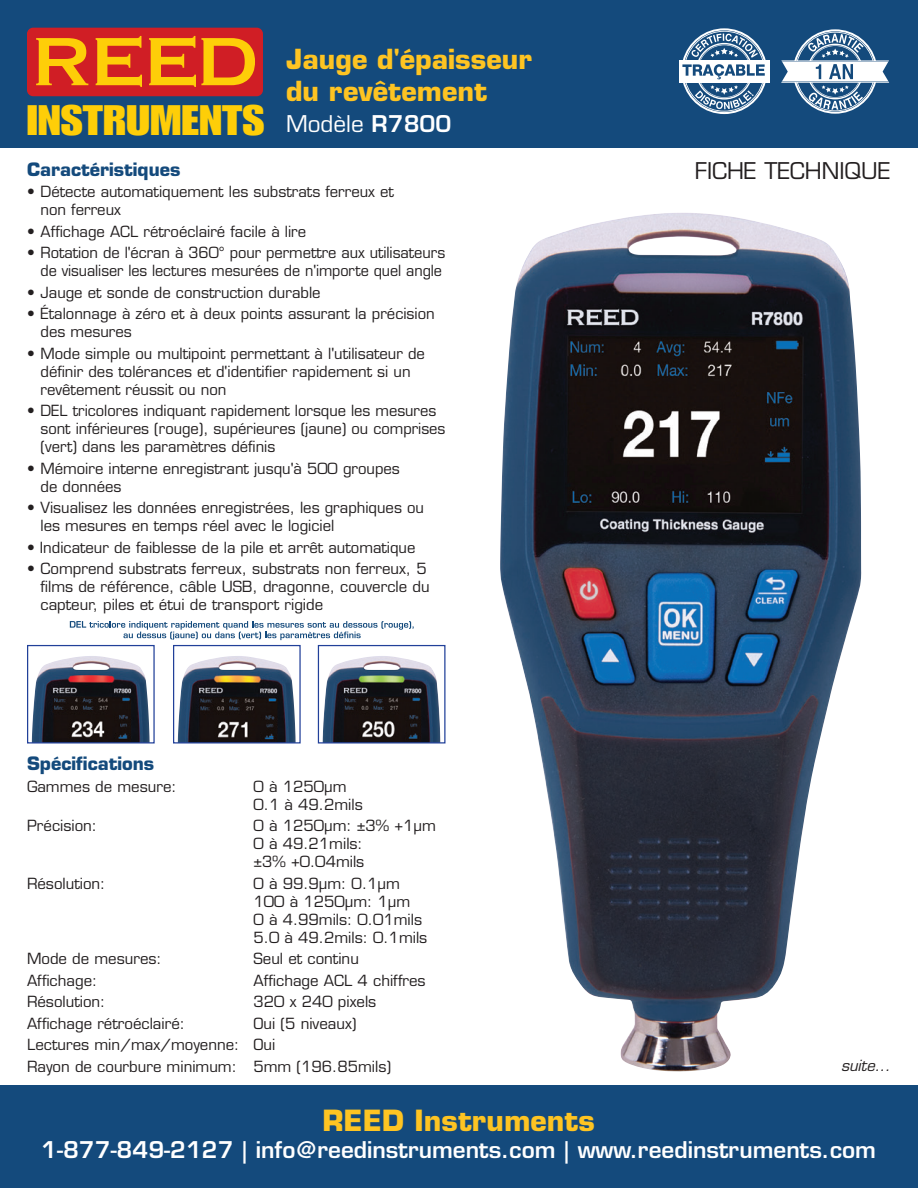
<style>
.page{position:relative;width:918px;height:1188px;background:#fff}
.page>*{position:absolute;margin:0;border:0;box-sizing:border-box;transform-origin:0 0}
.t1{font:41.7px "Impact LT Std";color:#fece08;scale:1.19 1}
.t2{font:41.7px "Impact LT Std";color:#231f20;scale:1.19 1}
.t3{font:700 28.5px "Eurostile LT Std";color:#fec422}
.t4{font:700 27px/32.4px "Eurostile LT Std";color:#fec422}
.t5{font:600 22.5px "Eurostile LT Std";color:#fff}
.t6{font:22.5px "Eurostile LT Std";color:#231f20}
.t7{font:22.5px "Eurostile LT Std";color:#fff}
.t8{font:700 18px "Eurostile LT Std";color:#144a7c}
.t9{font:15px/18px "Eurostile LT Std";color:#231f20}
.t10{font:italic 15px "Eurostile LT Std";color:#231f20}
.s1{font-weight:600}
</style>
<div class="page">
<div style="left:0;top:0;width:918px;height:148px;background:#144a7c"></div>
<div style="left:0;top:1085px;width:918px;height:103px;background:#144a7c"></div>
<svg style="left:781px;top:29px;width:108px;height:85px"></svg>
<div style="left:27px;top:28px;width:236px;height:68px;background:#d01e25;border-radius:6px"></div>
<svg style="left:36px;top:38px;width:52px;height:47px"></svg>
<svg style="left:96px;top:36px;width:46px;height:51px"></svg>
<svg style="left:149px;top:36px;width:106px;height:51px"></svg>
<img style="left:500px;top:213px;width:362px;height:859px">
<img style="left:32px;top:656px;width:118px;height:86px">
<div style="left:27px;top:645px;width:128px;height:99px;border:1px solid #214099"></div>
<img style="left:323px;top:656px;width:117px;height:86px">
<div style="left:318px;top:645px;width:128px;height:99px;border:1px solid #214099"></div>
<img style="left:178px;top:656px;width:118px;height:86px">
<div style="left:173px;top:645px;width:128px;height:99px;border:1px solid #214099"></div>
<div style="left:679px;top:61px;width:90px;height:20px;background:#fff"></div>
<hr style="left:679px;top:60px;width:90px;height:1px;background:#fff">
<hr style="left:679px;top:82px;width:90px;height:1px;background:#fff">
<svg style="left:682px;top:28px;width:84px;height:86px"></svg>
<svg style="left:70px;top:621px;width:344px;height:19px"></svg>
<h1 class="t1" style="left:27px;top:96px;width:201px">INSTRUMENTS</h1>
<h3 class="t4" style="left:286px;top:43px;width:247px">Jauge d'épaisseur du revêtement</h3>
<h3 class="t7" style="left:286px;top:110px;width:167px">Modèle <span class="s1">R7800</span></h3>
<p class="t8" style="left:27px;top:158px;width:155px">Caractéristiques</p>
<p class="t9" style="left:40px;top:183px;width:355px;text-indent:-14px">• Détecte automatiquement les substrats ferreux et non ferreux</p>
<p class="t9" style="left:27px;top:222px;width:281px">• Affichage ACL rétroéclairé facile à lire</p>
<p class="t9" style="left:27px;top:244px;width:420px;text-align:right">• Rotation de l'écran à 360° pour permettre aux utilisateurs de visualiser les lectures mesurées de n'importe quel angle</p>
<p class="t9" style="left:27px;top:283px;width:295px">• Jauge et sonde de construction durable</p>
<p class="t9" style="left:40px;top:305px;width:396px;text-indent:-13px">• Étalonnage à zéro et à deux points assurant la précision des mesures</p>
<p class="t9" style="left:40px;top:344px;width:386px;text-indent:-13px">• Mode simple ou multipoint permettant à l'utilisateur de définir des tolérances et d'identifier rapidement si un revêtement réussit ou non</p>
<p class="t9" style="left:40px;top:402px;width:407px;text-indent:-13px">• DEL tricolores indiquant rapidement lorsque les mesures sont inférieures (rouge), supérieures (jaune) ou comprises (vert) dans les paramètres définis</p>
<p class="t9" style="left:40px;top:459px;width:361px;text-indent:-14px">• Mémoire interne enregistrant jusqu'à 500 groupes de données</p>
<p class="t9" style="left:40px;top:499px;width:385px;text-indent:-13px">• Visualisez les données enregistrées, les graphiques ou les mesures en temps réel avec le logiciel</p>
<p class="t9" style="left:27px;top:538px;width:390px">• Indicateur de faiblesse de la pile et arrêt automatique</p>
<p class="t9" style="left:40px;top:560px;width:391px;text-indent:-14px">• Comprend substrats ferreux, substrats non ferreux, 5 films de référence, câble USB, dragonne, couvercle du capteur, piles et étui de transport rigide</p>
<h1 class="t2" style="left:27px;top:250px;width:201px">INSTRUMENTS</h1>
<p class="t8" style="left:27px;top:752px;width:129px">Spécifications</p>
<p class="t9" style="left:27px;top:777px;width:151px">Gammes de mesure:</p>
<p class="t9" style="left:254px;top:777px;width:111px">0 à 1250μm<br>0.1 à 49.2mils</p>
<p class="t9" style="left:27px;top:817px;width:72px">Précision:</p>
<p class="t9" style="left:254px;top:817px;width:184px">0 à 1250μm: ±3% +1μm<br>0 à 49.21mils:<br>±3% +0.04mils</p>
<p class="t9" style="left:27px;top:874px;width:80px">Résolution:</p>
<p class="t9" style="left:254px;top:874px;width:175px">0 à 99.9μm: 0.1μm<br>100 à 1250μm: 1μm<br>0 à 4.99mils: 0.01mils<br>5.0 à 49.2mils: 0.1mils</p>
<p class="t9" style="left:27px;top:950px;width:136px">Mode de mesures:</p>
<p class="t9" style="left:254px;top:950px;width:107px">Seul et continu</p>
<p class="t9" style="left:27px;top:971px;width:72px">Affichage:</p>
<p class="t9" style="left:254px;top:971px;width:174px">Affichage ACL 4 chiffres</p>
<p class="t9" style="left:27px;top:993px;width:80px">Résolution:</p>
<p class="t9" style="left:254px;top:993px;width:124px">320 x 240 pixels</p>
<p class="t9" style="left:27px;top:1014px;width:160px">Affichage rétroéclairé:</p>
<p class="t9" style="left:27px;top:1013px;width:366px;line-height:21.5px;text-indent:226px">Oui (5 niveaux)<br>Lectures min/max/moyenne: Oui<br>Rayon de courbure minimum: 5mm (196.85mils)</p>
<h3 class="t6" style="left:695px;top:157px;width:197px">FICHE TECHNIQUE</h3>
<p class="t10" style="left:841px;top:1057px;width:51px">suite...</p>
<h2 class="t3" style="left:323px;top:1102px;width:274px">REED Instruments</h2>
<h3 class="t5" style="left:41px;top:1135px;width:836px">1-877-849-2127 | info@reedinstruments.com | www.reedinstruments.com</h3>
</div>
